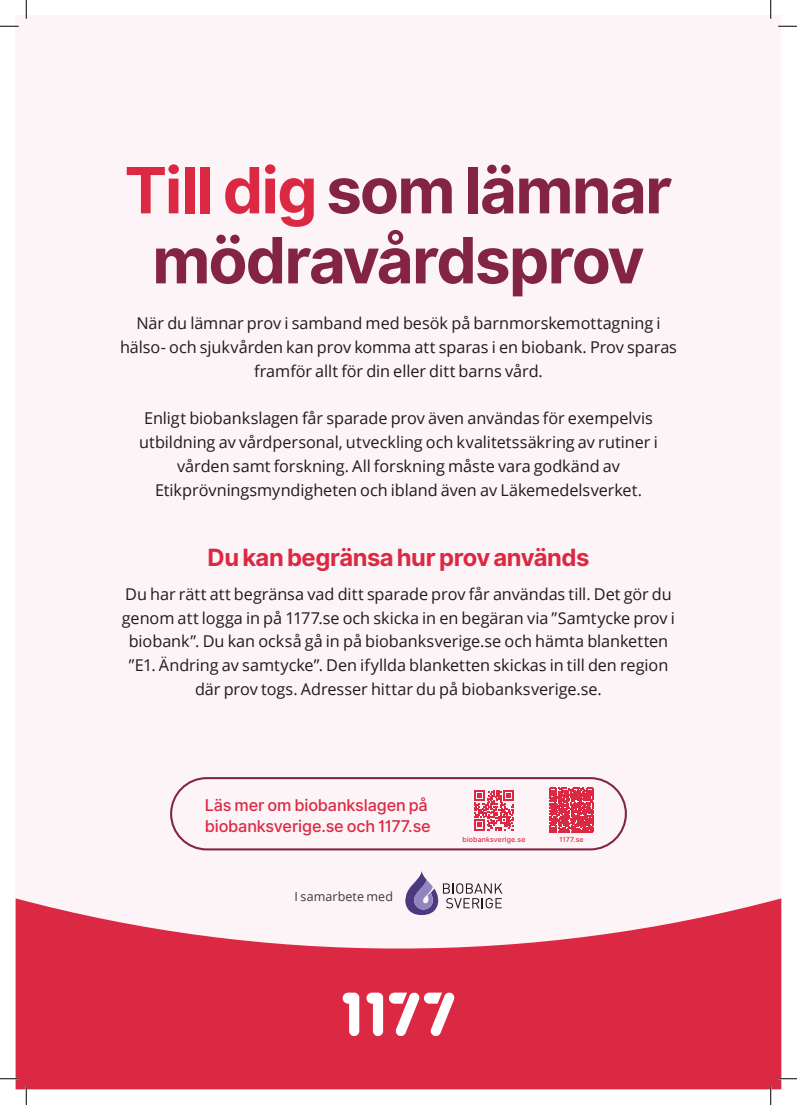
<style>
.page{position:relative;width:797px;height:1105px;background:#fff}
.page>*{position:absolute;margin:0;border:0;box-sizing:border-box;transform-origin:0 0}
.t1{font:700 63.75px/70px "Inter";letter-spacing:-.025em;color:#832542;text-align:center}
.t2{font:700 23.75px "Inter";letter-spacing:-.02em;color:#db2944}
.t3{font:16.25px/23.8px "Open Sans";letter-spacing:-.005em;color:#1d1d1b;text-align:center}
.t4{font:500 16.25px/21.2px "Inter";letter-spacing:-.01em;color:#db2944}
.t5{font:12.5px "Open Sans";letter-spacing:.01em;color:#3d3937}
.t6{font:500 7px "Inter";letter-spacing:.02em;color:#db2944}
.s1{color:#db2944}
</style>
<div class="page">
<div style="left:16px;top:16px;width:765px;height:1073px;background:#fcf4f6"></div>
<svg style="left:16px;top:898px;width:765px;height:191px;fill:#db2944"></svg>
<svg style="left:342px;top:993px;width:17px;height:43px"></svg>
<svg style="left:366px;top:993px;width:17px;height:43px"></svg>
<svg style="left:389px;top:993px;width:65px;height:43px"></svg>
<svg style="left:405px;top:871px;width:97px;height:44px"></svg>
<div style="left:170px;top:777px;width:457px;height:73px;border:2px solid #832542;border-radius:36px"></div>
<svg style="left:474px;top:790px;width:40px;height:40px"></svg>
<svg style="left:549px;top:788px;width:45px;height:44px"></svg>
<svg style="left:0;top:25px;width:19px;height:2px"></svg>
<svg style="left:778px;top:25px;width:19px;height:2px"></svg>
<svg style="left:0;top:1078px;width:19px;height:1px"></svg>
<svg style="left:778px;top:1078px;width:19px;height:1px"></svg>
<svg style="left:25px;top:0;width:2px;height:19px"></svg>
<svg style="left:25px;top:1086px;width:2px;height:19px"></svg>
<svg style="left:770px;top:0;width:1px;height:19px"></svg>
<svg style="left:770px;top:1086px;width:1px;height:19px"></svg>
<h1 class="t1" style="left:124px;top:157px;width:549px"><span class="s1">Till dig</span> som lämnar mödravårdsprov</h1>
<p class="t3" style="left:120px;top:311px;width:558px">När du lämnar prov i samband med besök på barnmorskemottagning i hälso- och sjukvården kan prov komma att sparas i en biobank. Prov sparas framför allt för din eller ditt barns vård.</p>
<p class="t3" style="left:139px;top:406px;width:520px">Enligt biobankslagen får sparade prov även användas för exempelvis utbildning av vårdpersonal, utveckling och kvalitetssäkring av rutiner i vården samt forskning. All forskning måste vara godkänd av Etikprövningsmyndigheten och ibland även av Läkemedelsverket.</p>
<h2 class="t2" style="left:207px;top:540px;width:383px">Du kan begränsa hur prov används</h2>
<p class="t3" style="left:122px;top:582px;width:554px">Du har rätt att begränsa vad ditt sparade prov får användas till. Det gör du genom att logga in på 1177.se och skicka in en begäran via ”Samtycke prov i biobank”. Du kan också gå in på biobanksverige.se och hämta blanketten ”E1. Ändring av samtycke”. Den ifyllda blanketten skickas in till den region där prov togs. Adresser hittar du på biobanksverige.se.</p>
<p class="t4" style="left:205px;top:794px;width:227px">Läs mer om biobankslagen på biobanksverige.se och 1177.se</p>
<p class="t5" style="left:294px;top:887px;width:100px">I samarbete med</p>
<p class="t6" style="left:462px;top:834px;width:64px">biobanksverige.se</p>
<p class="t6" style="left:559px;top:834px;width:25px">1177.se</p>
</div>
